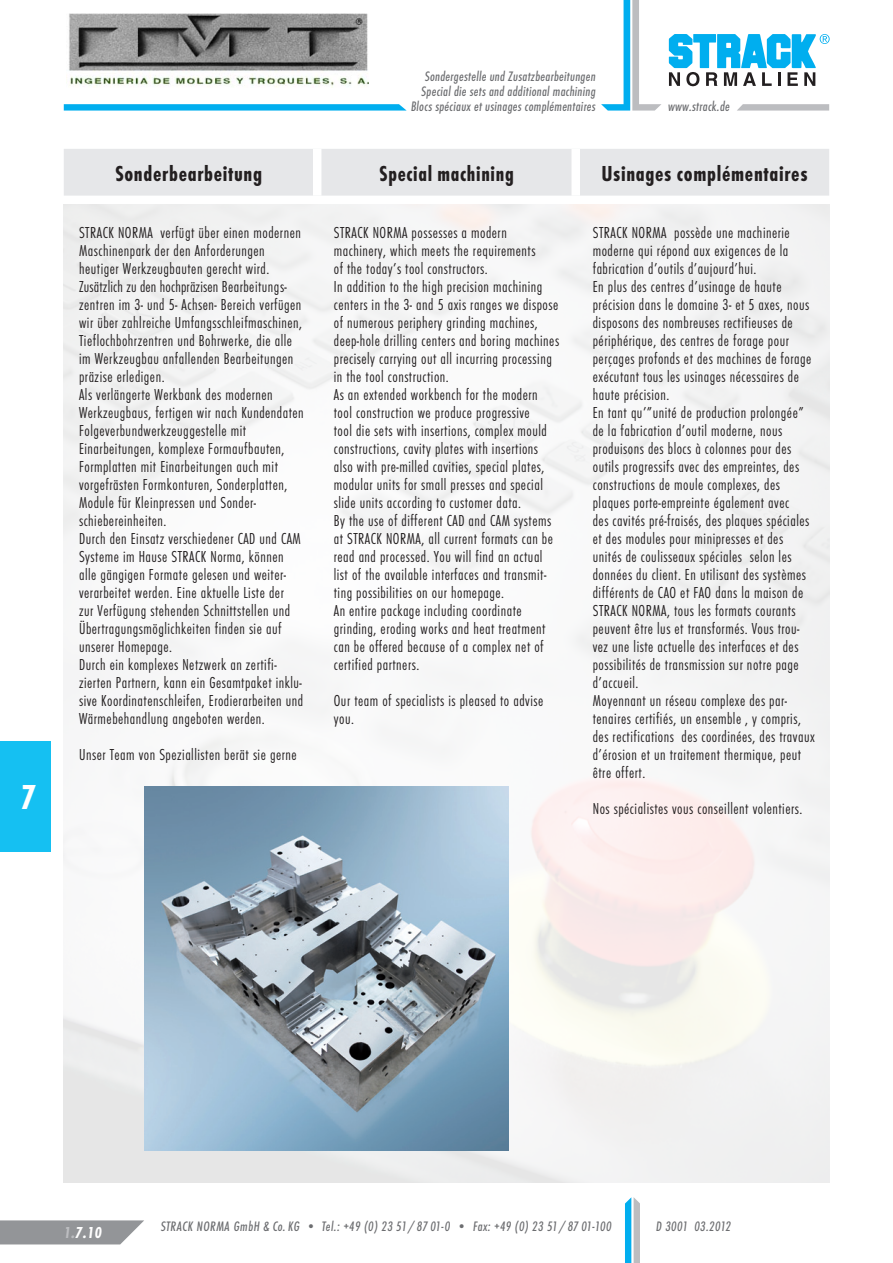
<style>
.page{position:relative;width:893px;height:1263px;background:#fff}
.page>*{position:absolute;margin:0;border:0;box-sizing:border-box;transform-origin:0 0}
.t1{font:36px "Futura T Bol Con";color:#fff}
.Grndschr__10_12_FutL{font:22.5px "Futura T Bol Con";letter-spacing:.03em;color:#231f20}
.Kuvert_15_FutBdCon{font:16.5px/18px "Futura T Lig Con";letter-spacing:.03em;color:#231f20}
.t2{font:16.5px "Futura T Bol Con Obl";color:#fff}
.t3{font:14.25px/15px "Futura T Med Con Obl";letter-spacing:.02em;color:#6c6d70;text-align:right}
.s1{color:#fff}
.s2{color:#bcbdc0}
</style>
<div class="page">
<svg style="left:669px;top:34px;width:161px;height:52px"></svg>
<svg style="left:737px;top:104px;width:92px;height:7px"></svg>
<svg style="left:601px;top:0;width:60px;height:111px"></svg>
<svg style="left:64px;top:104px;width:343px;height:7px;background:#19b5f0"></svg>
<svg style="left:0;top:1220px;width:144px;height:24px;background:#9d9fa1"></svg>
<svg style="left:625px;top:1197px;width:15px;height:66px"></svg>
<div style="left:0;top:742px;width:51px;height:110px;background:#15c0f2"></div>
<img style="left:64px;top:204px;width:765px;height:978px">
<div style="left:64px;top:149px;width:765px;height:47px;background:#e6e7e9"></div>
<div style="left:313px;top:149px;width:8px;height:47px;background:#fff"></div>
<div style="left:571px;top:149px;width:9px;height:47px;background:#fff"></div>
<img style="left:145px;top:787px;width:363px;height:363px">
<img style="left:69px;top:14px;width:299px;height:74px">
<h1 class="t1" style="left:21px;top:776px;width:17px">7</h1>
<p class="t3" style="left:411px;top:69px;width:186px">Sondergestelle und Zusatzbearbeitungen<br>Special die sets and additional machining<br>Blocs spéciaux et usinages complémentaires</p>
<p class="t3" style="left:668px;top:99px;width:63px">www.strack.de</p>
<p class="Grndschr__10_12_FutL" style="left:115px;top:160px;width:149px">Sonderbearbeitung</p>
<p class="Grndschr__10_12_FutL" style="left:379px;top:160px;width:136px">Special machining</p>
<p class="Grndschr__10_12_FutL" style="left:601px;top:160px;width:208px">Usinages complémentaires</p>
<p class="Kuvert_15_FutBdCon" style="left:79px;top:224px;width:223px">STRACK NORMA verfügt über einen modernen<br>Maschinenpark der den Anforderungen</p>
<p class="Kuvert_15_FutBdCon" style="left:79px;top:260px;width:192px">heutiger Werkzeugbauten gerecht wird.</p>
<p class="Kuvert_15_FutBdCon" style="left:79px;top:278px;width:225px">Zusätzlich zu den hochpräzisen Bearbeitungs&shy;zentren im 3- und 5- Achsen- Bereich verfügen wir über zahlreiche Umfangsschleifmaschinen, Tieflochbohrzentren und Bohrwerke, die alle</p>
<p class="Kuvert_15_FutBdCon" style="left:79px;top:350px;width:216px">im Werkzeugbau anfallenden Bearbeitungen präzise erledigen.</p>
<p class="Kuvert_15_FutBdCon" style="left:79px;top:386px;width:226px">Als verlängerte Werkbank des modernen Werkzeugbaus, fertigen wir nach Kundendaten Folgeverbundwerkzeuggestelle mit Einarbeitungen, komplexe Formaufbauten, Formplatten mit Einarbeitungen auch mit</p>
<p class="Kuvert_15_FutBdCon" style="left:79px;top:476px;width:210px">vorgefrästen Formkonturen, Sonderplatten,<br>Module für Kleinpressen und Sonder&shy;schiebereinheiten.</p>
<p class="Kuvert_15_FutBdCon" style="left:79px;top:530px;width:223px">Durch den Einsatz verschiedener CAD und CAM Systeme im Hause STRACK Norma, können alle gängigen Formate gelesen und weiter&shy;verarbeitet werden. Eine aktuelle Liste der zur Verfügung stehenden Schnittstellen und Übertragungsmöglichkeiten finden sie auf unserer Homepage.</p>
<p class="Kuvert_15_FutBdCon" style="left:79px;top:656px;width:226px">Durch ein komplexes Netzwerk an zertifi&shy;zierten Partnern, kann ein Gesamtpaket inklu&shy;sive Koordinatenschleifen, Erodierarbeiten und Wärmebehandlung angeboten werden.</p>
<p class="Kuvert_15_FutBdCon" style="left:79px;top:746px;width:223px">Unser Team von Speziallisten berät sie gerne<span class="s1">.</span></p>
<p class="Kuvert_15_FutBdCon" style="left:334px;top:224px;width:175px">STRACK NORMA possesses a modern</p>
<p class="Kuvert_15_FutBdCon" style="left:334px;top:242px;width:203px">machinery, which meets the requirements</p>
<p class="Kuvert_15_FutBdCon" style="left:334px;top:260px;width:155px">of the today’s tool constructors.</p>
<p class="Kuvert_15_FutBdCon" style="left:334px;top:278px;width:227px">In addition to the high precision machining centers in the 3- and 5 axis ranges we dispose of numerous periphery grinding machines, deep-hole drilling centers and boring machines precisely carrying out all incurring processing in the tool construction.</p>
<p class="Kuvert_15_FutBdCon" style="left:334px;top:386px;width:215px">As an extended workbench for the modern tool construction we produce progressive tool die sets with insertions, complex mould constructions, cavity plates with insertions also with pre-milled cavities, special plates, modular units for small presses and special slide units according to customer data.</p>
<p class="Kuvert_15_FutBdCon" style="left:334px;top:512px;width:221px">By the use of different CAD and CAM systems at STRACK NORMA, all current formats can be read and processed. You will find an actual list of the available interfaces and transmit&shy;ting possibilities on our homepage.</p>
<p class="Kuvert_15_FutBdCon" style="left:334px;top:602px;width:213px">An entire package including coordinate grinding, eroding works and heat treatment can be offered because of a complex net of certified partners.</p>
<p class="Kuvert_15_FutBdCon" style="left:334px;top:692px;width:211px">Our team of specialists is pleased to advise you.</p>
<p class="Kuvert_15_FutBdCon" style="left:593px;top:224px;width:199px">STRACK NORMA possède une machinerie</p>
<p class="Kuvert_15_FutBdCon" style="left:593px;top:242px;width:197px">moderne qui répond aux exigences de la</p>
<p class="Kuvert_15_FutBdCon" style="left:593px;top:260px;width:165px">fabrication d’outils d’aujourd’hui.</p>
<p class="Kuvert_15_FutBdCon" style="left:593px;top:278px;width:220px">En plus des centres d’usinage de haute précision dans le domaine 3- et 5 axes, nous disposons des nombreuses rectifieuses de périphérique, des centres de forage pour perçages profonds et des machines de forage exécutant tous les usinages nécessaires de haute précision.</p>
<p class="Kuvert_15_FutBdCon" style="left:593px;top:404px;width:212px">En tant qu’”unité de production prolongée” de la fabrication d’outil moderne, nous</p>
<p class="Kuvert_15_FutBdCon" style="left:593px;top:440px;width:208px">produisons des blocs à colonnes pour des outils progressifs avec des empreintes, des constructions de moule complexes, des</p>
<p class="Kuvert_15_FutBdCon" style="left:593px;top:494px;width:198px">plaques porte-empreinte également avec</p>
<p class="Kuvert_15_FutBdCon" style="left:593px;top:512px;width:218px">des cavités pré-fraisés, des plaques spéciales et des modules pour minipresses et des</p>
<p class="Kuvert_15_FutBdCon" style="left:593px;top:548px;width:215px">unités de coulisseaux spéciales selon les données du client. En utilisant des systèmes différents de CAO et FAO dans la maison de STRACK NORMA, tous les formats courants peuvent être lus et transformés. Vous trou&shy;vez une liste actuelle des interfaces et des possibilités de transmission sur notre page d’accueil.</p>
<p class="Kuvert_15_FutBdCon" style="left:593px;top:692px;width:223px">Moyennant un réseau complexe des par&shy;tenaires certifiés, un ensemble , y compris, des rectifications des coordinées, des travaux d’érosion et un traitement thermique, peut être offert.</p>
<p class="Kuvert_15_FutBdCon" style="left:593px;top:800px;width:211px">Nos spécialistes vous conseillent volentiers.</p>
<p class="t2" style="left:64px;top:1223px;width:39px"><span class="s2">1.</span>7.10</p>
<p class="t3" style="left:161px;top:1219px;width:452px">STRACK NORMA GmbH &amp; Co. KG • Tel.: +49 (0) 23 51 / 87 01-0 • Fax: +49 (0) 23 51 / 87 01-100</p>
<p class="t3" style="left:656px;top:1219px;width:76px">D 3001 03.2012</p>
</div>
